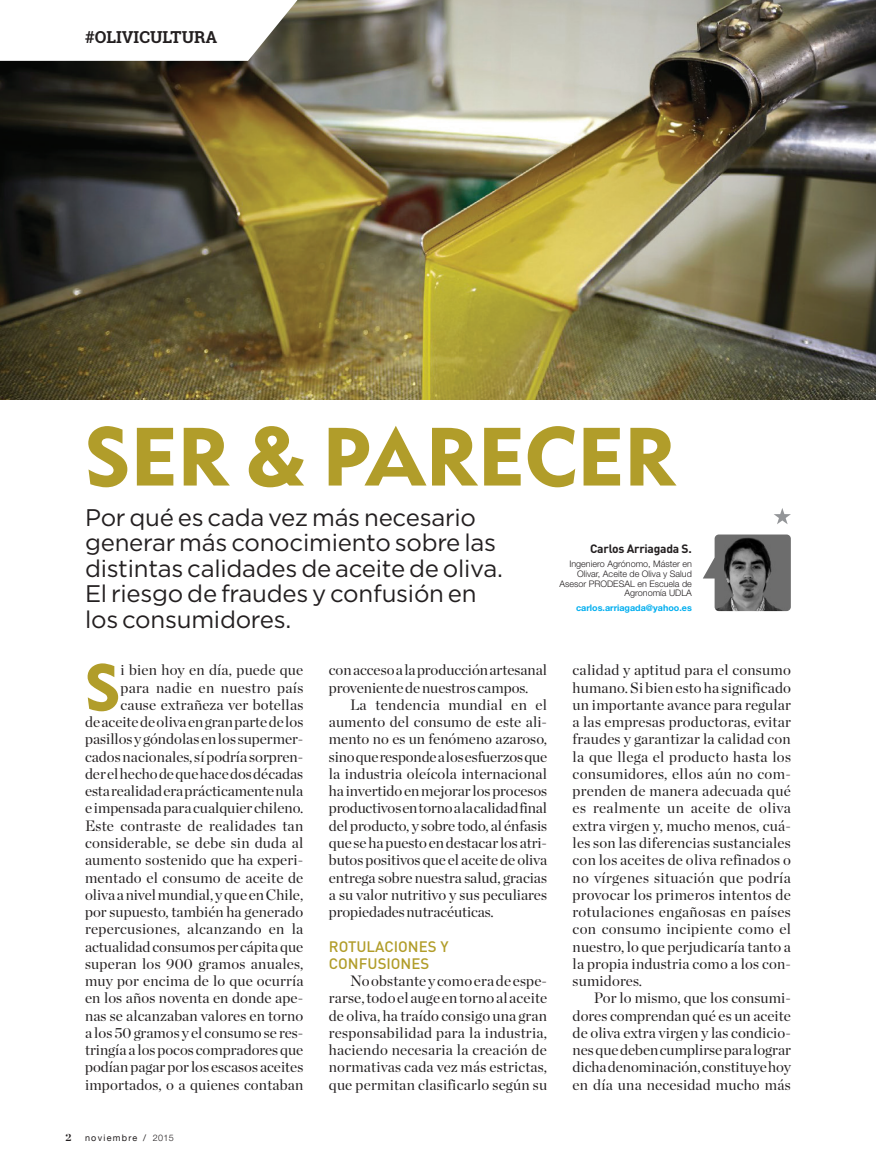
<style>
.page{position:relative;width:876px;height:1170px;background:#fff}
.page>*{position:absolute;margin:0;border:0;box-sizing:border-box;transform-origin:0 0}
.Texto_chronicle_nuev{font:500 81.45px "Nivea";color:#b19d2a}
.Texto_chronicle_nuev-2{font:500 63.75px "Nivea";color:#b19d2a}
.copete_avenir{font:24px/25.5px "Gotham";letter-spacing:-.01em;color:#231f20}
.Texto_Minion_limpio{font:700 16.5px "Roboto Slab";color:#231f20}
.Texto_chronicle_nuev-3{font:15px/17.2px "Chronicle Display";color:#231f20;text-align:justify}
.Subtitulo_DIN{font:500 15px/17.2px "DIN";color:#b19d2a}
.nombre_firma{font:700 12px "DIN";letter-spacing:-.02em;color:#231f20}
.t1{font:700 10.5px "Chronicle Display";color:#231f20}
.ocupacion_firma{font:300 9px/9.8px "Helvetica Neue";color:#231f20;text-align:right}
.ocupacion_firma-2{font:700 9px "Helvetica Neue";color:#00aeef}
.t2{font:9px "Helvetica Neue";letter-spacing:.14em;color:#231f20}
.s1{font-weight:300}
</style>
<div class="page">
<img style="left:0;top:0;width:876px;height:399px">
<svg style="left:0;top:0;width:298px;height:61px"></svg>
<svg style="left:774px;top:508px;width:17px;height:16px"></svg>
<img style="left:703px;top:534px;width:88px;height:77px">
<p class="Texto_Minion_limpio" style="left:85px;top:25px;width:134px">#OLIVICULTURA</p>
<p class="Texto_chronicle_nuev" style="left:85px;top:401px;width:592px">SER &amp; PARECER</p>
<p class="copete_avenir" style="left:85px;top:504px;width:419px">Por qué es cada vez más necesario generar más conocimiento sobre las distintas calidades de aceite de oliva.<br>El riesgo de fraudes y confusión en los consumidores.</p>
<p class="nombre_firma" style="left:590px;top:540px;width:103px">Carlos Arriagada S.</p>
<p class="ocupacion_firma" style="left:569px;top:558px;width:124px">Ingeniero Agrónomo, Máster en<br>Olivar, Aceite de Oliva y Salud</p>
<p class="ocupacion_firma" style="left:559px;top:578px;width:134px">Asesor PRODESAL en Escuela de<br>Agronomía UDLA</p>
<p class="ocupacion_firma-2" style="left:576px;top:601px;width:117px">carlos.arriagada@yahoo.es</p>
<p class="Texto_chronicle_nuev-2" style="left:85px;top:644px;width:37px">S</p>
<p class="Texto_chronicle_nuev-3" style="left:85px;top:660px;width:220px;text-align:right">i bien hoy en día, puede que<br>para nadie en nuestro país cause extrañeza ver botellas<br>de aceite de oliva en gran parte de los pasillos y góndolas en los supermer&shy;cados nacionales, sí podría sorpren&shy;der el hecho de que hace dos décadas esta realidad era prácticamente nula e impensada para cualquier chileno.<br>Este contraste de realidades tan considerable, se debe sin duda al aumento sostenido que ha experi&shy;mentado el consumo de aceite de oliva a nivel mundial, y que en Chile, por supuesto, también ha generado repercusiones, alcanzando en la actualidad consumos per cápita que superan los 900 gramos anuales, muy por encima de lo que ocurría en los años noventa en donde ape&shy;nas se alcanzaban valores en torno a los 50 gramos y el consumo se res&shy;tringía a los pocos compradores que podían pagar por los escasos aceites importados, o a quienes contaban</p>
<p class="Texto_chronicle_nuev-3" style="left:329px;top:660px;width:220px">con acceso a la producción artesanal proveniente de nuestros campos.</p>
<p class="Texto_chronicle_nuev-3" style="left:329px;top:695px;width:220px;text-indent:21px">La tendencia mundial en el aumento del consumo de este ali&shy;mento no es un fenómeno azaroso, sino que responde a los esfuerzos que la industria oleícola internacional ha invertido en mejorar los procesos productivos en torno a la calidad final del producto, y sobre todo, al énfasis que se ha puesto en destacar los atri&shy;butos positivos que el aceite de oliva entrega sobre nuestra salud, gracias a su valor nutritivo y sus peculiares propiedades nutracéuticas.</p>
<p class="Subtitulo_DIN" style="left:329px;top:936px;width:121px">ROTULACIONES Y<br>CONFUSIONES</p>
<p class="Texto_chronicle_nuev-3" style="left:329px;top:971px;width:220px;text-indent:21px">No obstante y como era de espe&shy;rarse, todo el auge en torno al aceite de oliva, ha traído consigo una gran responsabilidad para la industria, haciendo necesaria la creación de normativas cada vez más estrictas, que permitan clasificarlo según su</p>
<p class="t1" style="left:65px;top:1129px;width:8px">2</p>
<p class="t2" style="left:85px;top:1130px;width:90px">noviembre / <span class="s1">2015</span></p>
<p class="Texto_chronicle_nuev-3" style="left:573px;top:660px;width:220px">calidad y aptitud para el consumo humano. Si bien esto ha significado un importante avance para regular a las empresas productoras, evitar fraudes y garantizar la calidad con la que llega el producto hasta los consumidores, ellos aún no com&shy;prenden de manera adecuada qué es realmente un aceite de oliva extra virgen y, mucho menos, cuá&shy;les son las diferencias sustanciales con los aceites de oliva refinados o no vírgenes situación que podría provocar los primeros intentos de rotulaciones engañosas en países con consumo incipiente como el nuestro, lo que perjudicaría tanto a la propia industria como a los con&shy;sumidores.</p>
<p class="Texto_chronicle_nuev-3" style="left:573px;top:988px;width:220px;text-indent:21px">Por lo mismo, que los consumi&shy;dores comprendan qué es un aceite de oliva extra virgen y las condicio&shy;nes que deben cumplirse para lograr dicha denominación, constituye hoy en día una necesidad mucho más</p>
</div>
